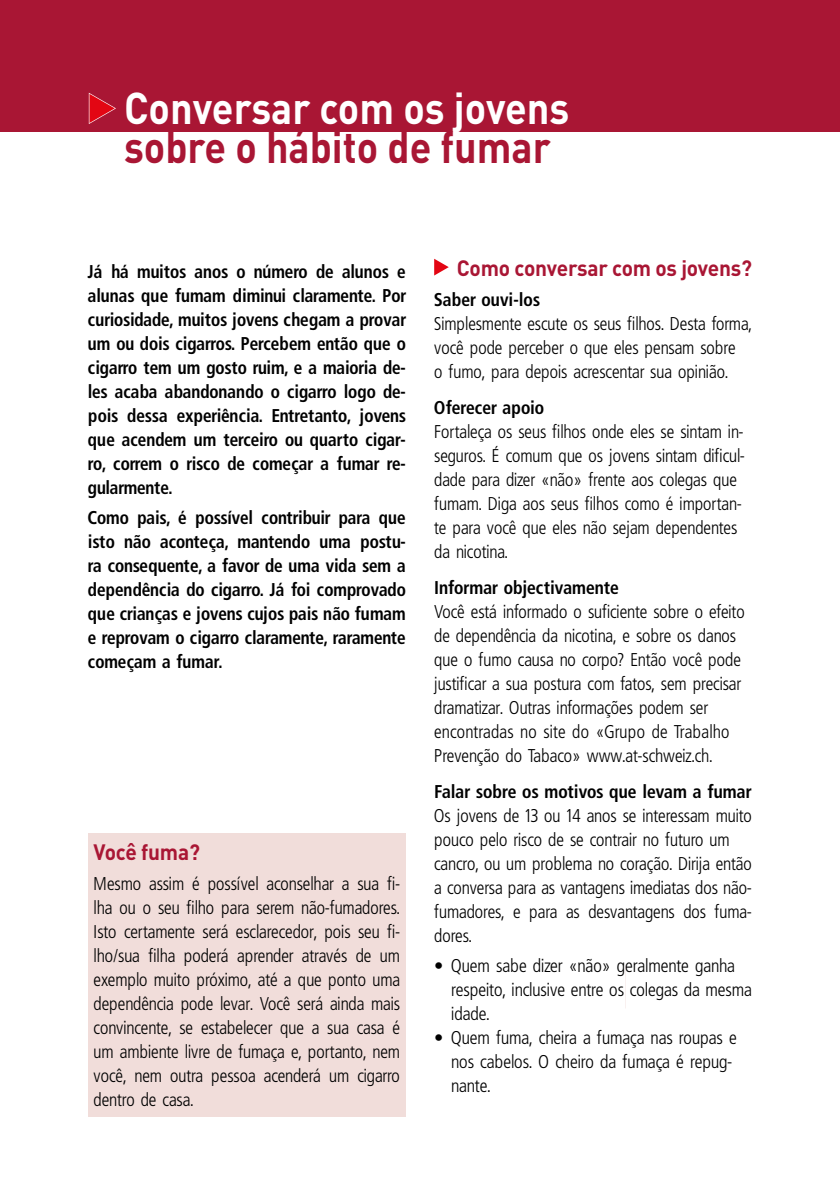
<style>
.page{position:relative;width:840px;height:1191px;background:#fff}
.page>*{position:absolute;margin:0;border:0;box-sizing:border-box;transform-origin:0 0}
.t1{font:700 44px "DIN Pro";color:#fff;scale:.9 1}
.t2{font:700 44px "DIN Pro";color:#a91634;scale:.9 1}
.t3{font:700 22px "DIN Pro";letter-spacing:-.01em;color:#a91634;scale:.95 1}
.t4{font:300 condensed 18.4px/24px "Frutiger Pro Frutiger";letter-spacing:-.005em;color:#000}
.t5{font:700 condensed 18.4px/24px "Frutiger Pro Frutiger";letter-spacing:-.01em;color:#000;text-align:justify;scale:.95 1}
.t6{font:700 condensed 18.4px "Frutiger Pro Frutiger";letter-spacing:-.01em;color:#000}
</style>
<div class="page">
<div style="left:0;top:0;width:839px;height:132px;background:#a91634"></div>
<hr style="left:839px;top:0;width:1px;height:132px;background:#a91634">
<div style="left:88px;top:833px;width:317px;height:283px;background:#f1ddda"></div>
<svg style="left:89px;top:93px;width:27px;height:31px"></svg>
<svg style="left:434px;top:259px;width:14px;height:16px"></svg>
<h1 class="t1" style="left:124px;top:78px;width:496px">Conversar com os jovens</h1>
<h1 class="t2" style="left:124px;top:117px;width:475px">sobre o hábito de fumar</h1>
<p class="t5" style="left:88px;top:259px;width:336px">Já há muitos anos o número de alunos e alunas que fumam diminui claramente. Por curiosidade, muitos jovens chegam a provar um ou dois cigarros. Percebem então que o cigarro tem um gosto ruim, e a maioria de&shy;les acaba abandonando o cigarro logo de&shy;pois dessa experiência. Entretanto, jovens que acendem um terceiro ou quarto cigar&shy;ro, correm o risco de começar a fumar re&shy;gularmente.</p>
<p class="t5" style="left:88px;top:505px;width:336px">Como pais, é possível contribuir para que isto não aconteça, mantendo uma postu&shy;ra consequente, a favor de uma vida sem a dependência do cigarro. Já foi comprovado que crianças e jovens cujos pais não fumam e reprovam o cigarro claramente, raramente começam a fumar.</p>
<p class="t3" style="left:94px;top:837px;width:113px">Você fuma?</p>
<p class="t4" style="left:94px;top:871px;width:308px;text-align:justify">Mesmo assim é possível aconselhar a sua fi&shy;lha ou o seu filho para serem não-fumadores.<br>Isto certamente será esclarecedor, pois seu fi&shy;lho/sua filha poderá aprender através de um exemplo muito próximo, até a que ponto uma dependência pode levar. Você será ainda mais convincente, se estabelecer que a sua casa é um ambiente livre de fumaça e, portanto, nem você, nem outra pessoa acenderá um cigarro dentro de casa.</p>
<p class="t3" style="left:456px;top:253px;width:312px">Como conversar com os jovens?</p>
<p class="t6" style="left:434px;top:287px;width:107px">Saber ouvi-los</p>
<p class="t4" style="left:434px;top:311px;width:319px">Simplesmente escute os seus filhos. Desta forma, você pode perceber o que eles pensam sobre<br>o fumo, para depois acrescentar sua opinião.</p>
<p class="t6" style="left:434px;top:395px;width:111px">Oferecer apoio</p>
<p class="t4" style="left:434px;top:419px;width:312px">Fortaleça os seus filhos onde eles se sintam in&shy;seguros. É comum que os jovens sintam dificul&shy;dade para dizer «não» frente aos colegas que fumam. Diga aos seus filhos como é importan&shy;te para você que eles não sejam dependentes da nicotina.</p>
<p class="t6" style="left:434px;top:575px;width:186px">Informar objectivamente</p>
<p class="t4" style="left:434px;top:599px;width:312px">Você está informado o suficiente sobre o efeito de dependência da nicotina, e sobre os danos que o fumo causa no corpo? Então você pode justificar a sua postura com fatos, sem precisar dramatizar. Outras informações podem ser encontradas no site do «Grupo de Trabalho Prevenção do Tabaco» www.at-schweiz.ch.</p>
<p class="t6" style="left:434px;top:779px;width:318px">Falar sobre os motivos que levam a fumar</p>
<p class="t4" style="left:434px;top:803px;width:319px">Os jovens de 13 ou 14 anos se interessam muito pouco pelo risco de se contrair no futuro um cancro, ou um problema no coração. Dirija então a conversa para as vantagens imediatas dos não&shy;fumadores, e para as desvantagens dos fuma&shy;dores.</p>
<p class="t4" style="left:451px;top:953px;width:302px;text-indent:-17px">• Quem sabe dizer «não» geralmente ganha respeito, inclusive entre os colegas da mesma idade.</p>
<p class="t4" style="left:451px;top:1025px;width:287px;text-indent:-17px">• Quem fuma, cheira a fumaça nas roupas e nos cabelos. O cheiro da fumaça é repug&shy;nante.</p>
</div>
